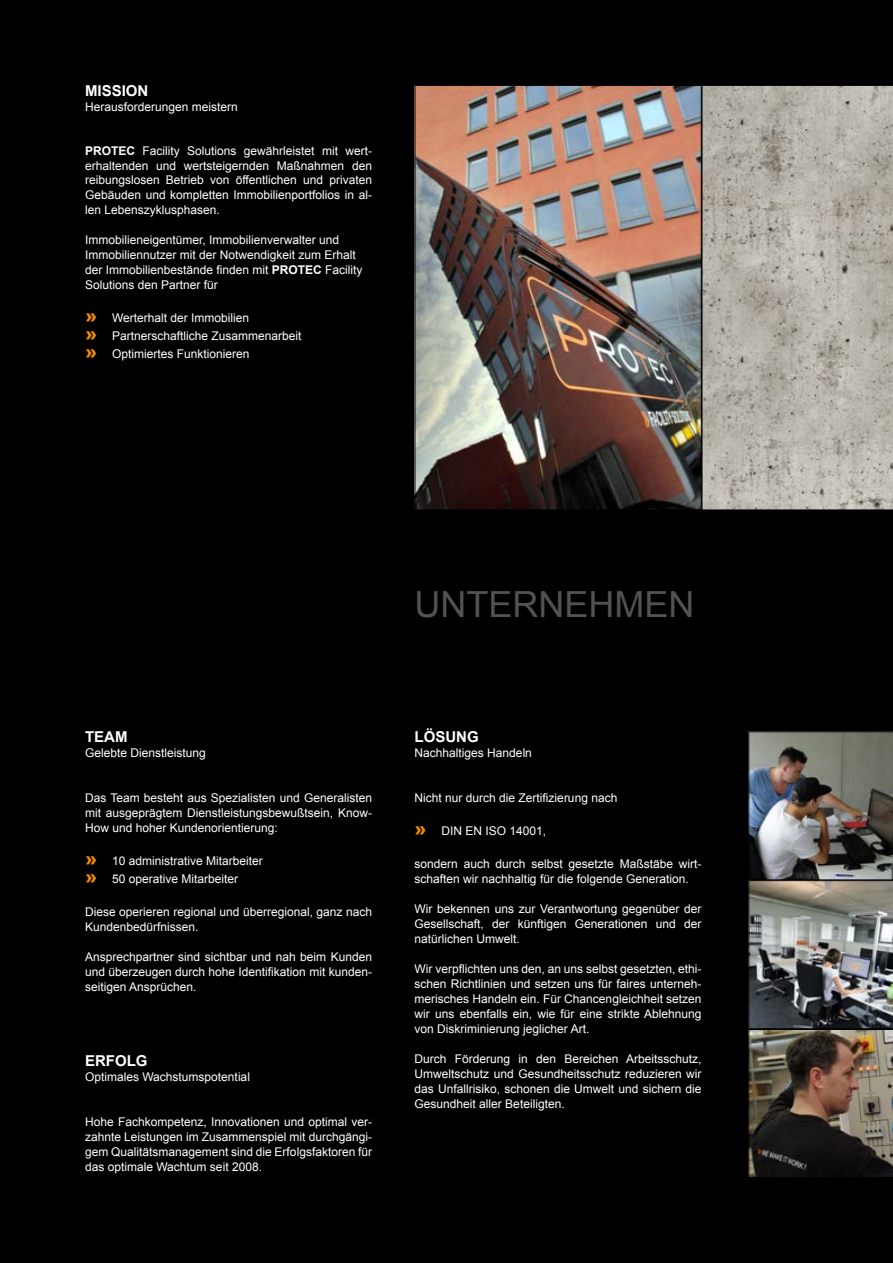
<style>
.page{position:relative;width:893px;height:1263px;background:#000}
.page>*{position:absolute;margin:0;border:0;box-sizing:border-box;transform-origin:0 0}
.t1{font:36px "Arial";color:#525251}
.t2{font:700 15px "Arial";color:#fff}
.t3{font:12px/15px "Arial";color:#fff;text-align:justify}
.s1{font-weight:700}
.s2{font-weight:900;font-size:18px;color:#f28c00}
</style>
<div class="page">
<img style="left:417px;top:87px;width:283px;height:421px">
<div style="left:415px;top:85px;width:287px;height:425px;border:1px solid #000"></div>
<svg style="left:702px;top:85px;width:191px;height:425px;background:#b4afa6"></svg>
<img style="left:748px;top:731px;width:145px;height:447px">
<p class="t2" style="left:85px;top:81px;width:65px">MISSION</p>
<p class="t3" style="left:85px;top:99px;width:154px">Herausforderungen meistern</p>
<p class="t3" style="left:85px;top:144px;width:289px;line-height:14.5px"><span class="s1">PROTEC</span> Facility Solutions gewährleistet mit wert&shy;erhaltenden und wertsteigernden Maßnahmen den reibungslosen Betrieb von öffentlichen und privaten Gebäuden und kompletten Immobilienportfolios in al&shy;len Lebenszyklusphasen.</p>
<p class="t3" style="left:85px;top:232px;width:279px;text-align:left">Immobilieneigentümer, Immobilienverwalter und Immobiliennutzer mit der Notwendigkeit zum Erhalt der Immobilienbestände finden mit <span class="s1">PROTEC</span> Facility Solutions den Partner für</p>
<p class="t3" style="left:85px;top:308px;width:218px;line-height:18px;text-align:left"><span class="s2">»</span> Werterhalt der Immobilien<br><span class="s2">»</span> Partnerschaftliche Zusammenarbeit <span class="s2">»</span> Optimiertes Funktionieren</p>
<h1 class="t1" style="left:415px;top:581px;width:281px">UNTERNEHMEN</h1>
<p class="t2" style="left:85px;top:727px;width:44px">TEAM</p>
<p class="t3" style="left:85px;top:746px;width:122px">Gelebte Dienstleistung</p>
<p class="t3" style="left:85px;top:791px;width:289px">Das Team besteht aus Spezialisten und Generalisten mit ausgeprägtem Dienstleistungsbewußtsein, Know-How und hoher Kundenorientierung:</p>
<p class="t3" style="left:85px;top:852px;width:179px;line-height:18px"><span class="s2">»</span> 10 administrative Mitarbeiter <span class="s2">»</span> 50 operative Mitarbeiter</p>
<p class="t3" style="left:85px;top:905px;width:288px">Diese operieren regional und überregional, ganz nach<br>Kundenbedürfnissen.</p>
<p class="t3" style="left:85px;top:950px;width:289px">Ansprechpartner sind sichtbar und nah beim Kunden und überzeugen durch hohe Identifikation mit kunden&shy;seitigen Ansprüchen.</p>
<p class="t2" style="left:85px;top:1051px;width:64px">ERFOLG</p>
<p class="t3" style="left:85px;top:1070px;width:166px">Optimales Wachstumspotential</p>
<p class="t3" style="left:85px;top:1115px;width:289px">Hohe Fachkompetenz, Innovationen und optimal ver&shy;zahnte Leistungen im Zusammenspiel mit durchgängi&shy;gem Qualitätsmanagement sind die Erfolgsfaktoren für das optimale Wachtum seit 2008.</p>
<p class="t2" style="left:415px;top:727px;width:66px">LÖSUNG</p>
<p class="t3" style="left:415px;top:746px;width:119px">Nachhaltiges Handeln</p>
<p class="t3" style="left:415px;top:791px;width:204px">Nicht nur durch die Zertifizierung nach</p>
<p class="t3" style="left:415px;top:824px;width:133px"><span class="s2">»</span> DIN EN ISO 14001,</p>
<p class="t3" style="left:415px;top:857px;width:289px">sondern auch durch selbst gesetzte Maßstäbe wirt&shy;schaften wir nachhaltig für die folgende Generation.</p>
<p class="t3" style="left:415px;top:902px;width:289px">Wir bekennen uns zur Verantwortung gegenüber der Gesellschaft, der künftigen Generationen und der natürlichen Umwelt.</p>
<p class="t3" style="left:415px;top:962px;width:289px">Wir verpflichten uns den, an uns selbst gesetzten, ethi&shy;schen Richtlinien und setzen uns für faires unterneh&shy;merisches Handeln ein. Für Chancengleichheit setzen wir uns ebenfalls ein, wie für eine strikte Ablehnung von Diskriminierung jeglicher Art.</p>
<p class="t3" style="left:415px;top:1052px;width:288px">Durch Förderung in den Bereichen Arbeitsschutz, Umweltschutz und Gesundheitsschutz reduzieren wir das Unfallrisiko, schonen die Umwelt und sichern die Gesundheit aller Beteiligten.</p>
</div>
